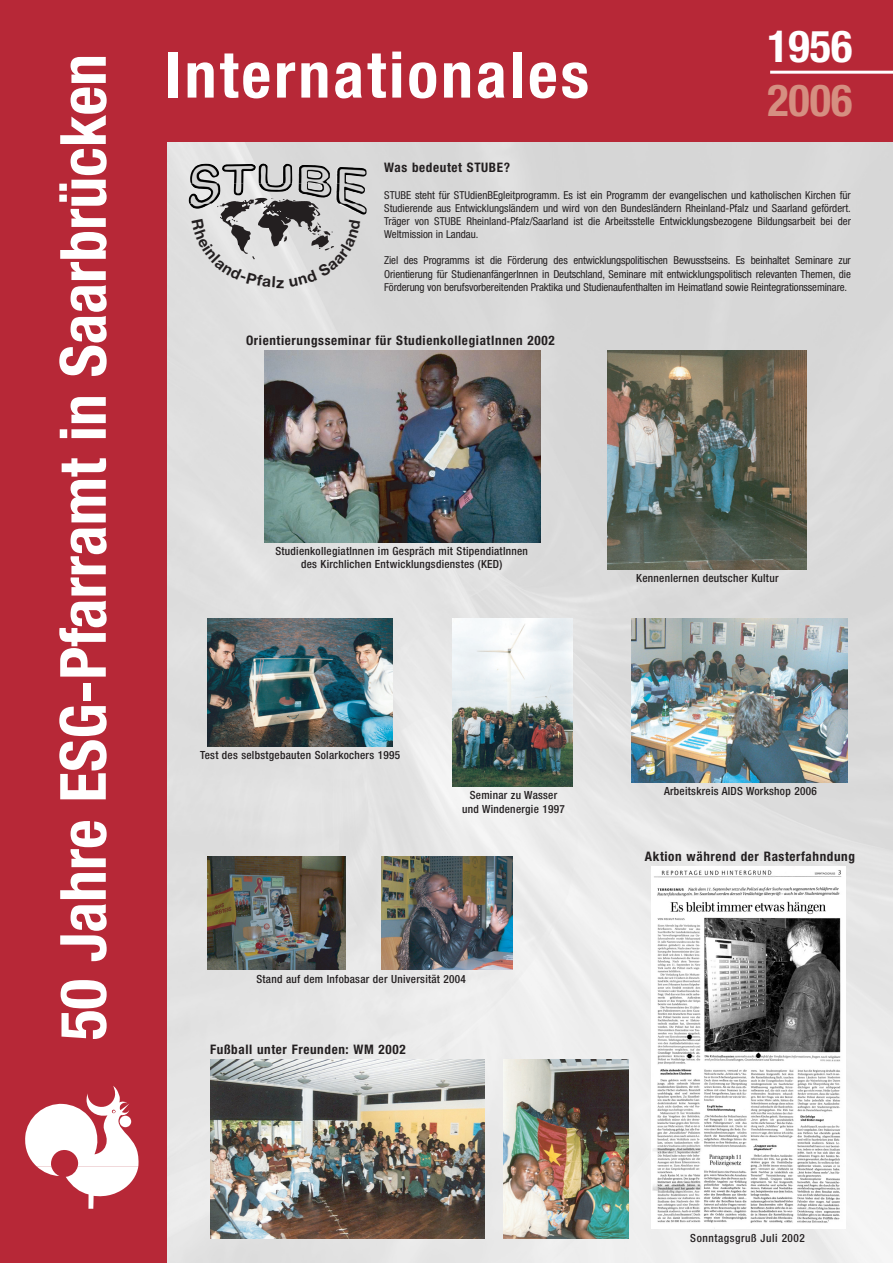
<style>
.page{position:relative;width:893px;height:1263px;background:#fff}
.page>*{position:absolute;margin:0;border:0;box-sizing:border-box;transform-origin:0 0}
.t1{font:700 condensed 63.75px "Helvetica Neue LT";color:#fff}
.t2{font:700 condensed 63.75px "Helvetica Neue LT";letter-spacing:.05em;color:#fff}
.t3{font:700 condensed 44.25px "Helvetica Neue LT";color:#fff}
.t4{font:700 condensed 44.25px "Helvetica Neue LT";color:#d58f81}
.t5{font:700 condensed 13.2px "Helvetica Neue LT";letter-spacing:.05em;color:#231f20}
.t6{font:500 condensed 11.25px/13.5px "Helvetica Neue LT";letter-spacing:.025em;color:#231f20;text-align:center}
.t7{font:500 condensed 11.25px "Helvetica Neue LT";letter-spacing:.05em;color:#231f20}
.t8{font:condensed 10.95px/13px "Helvetica Neue LT";color:#231f20;text-align:justify}
</style>
<div class="page">
<img style="left:0;top:0;width:892px;height:1263px">
<svg style="left:192px;top:219px;width:168px;height:69px;background:#cdcdcd"></svg>
<h1 class="t1" style="left:60px;top:1040px;width:988px;rotate:-90deg">50 Jahre ESG-Pfarramt in Saarbrücken</h1>
<h1 class="t2" style="left:165px;top:52px;width:425px">Internationales</h1>
<h2 class="t3" style="left:767px;top:31px;width:86px">1956</h2>
<h2 class="t4" style="left:767px;top:84px;width:86px">2006</h2>
<p class="t5" style="left:384px;top:162px;width:127px">Was bedeutet STUBE?</p>
<p class="t8" style="left:384px;top:189px;width:468px">STUBE steht für STUdienBEgleitprogramm. Es ist ein Programm der evangelischen und katholischen Kirchen für Studierende aus Entwicklungsländern und wird von den Bundesländern Rheinland-Pfalz und Saarland gefördert.<br>Träger von STUBE Rheinland-Pfalz/Saarland ist die Arbeitsstelle Entwicklungsbezogene Bildungsarbeit bei der Weltmission in Landau.</p>
<p class="t8" style="left:384px;top:255px;width:468px">Ziel des Programms ist die Förderung des entwicklungspolitischen Bewusstseins. Es beinhaltet Seminare zur Orientierung für StudienanfängerInnen in Deutschland, Seminare mit entwicklungspolitisch relevanten Themen, die Förderung von berufsvorbereitenden Praktika und Studienaufenthalten im Heimatland sowie Reintegrationsseminare.</p>
<p class="t5" style="left:246px;top:335px;width:310px">Orientierungsseminar für StudienkollegiatInnen 2002</p>
<p class="t6" style="left:275px;top:545px;width:254px">StudienkollegiatInnen im Gespräch mit StipendiatInnen des Kirchlichen Entwicklungsdienstes (KED)</p>
<p class="t6" style="left:200px;top:749px;width:201px">Test des selbstgebauten Solarkochers 1995</p>
<p class="t6" style="left:462px;top:790px;width:104px">Seminar zu Wasser und Windenergie 1997</p>
<p class="t6" style="left:256px;top:973px;width:211px">Stand auf dem Infobasar der Universität 2004</p>
<p class="t5" style="left:210px;top:1045px;width:197px">Fußball unter Freunden: WM 2002</p>
<p class="t6" style="left:636px;top:572px;width:144px">Kennenlernen deutscher Kultur</p>
<p class="t6" style="left:664px;top:785px;width:154px">Arbeitskreis AIDS Workshop 2006</p>
<p class="t5" style="left:645px;top:852px;width:212px">Aktion während der Rasterfahndung</p>
<p class="t7" style="left:690px;top:1233px;width:116px">Sonntagsgruß Juli 2002</p>
</div>
